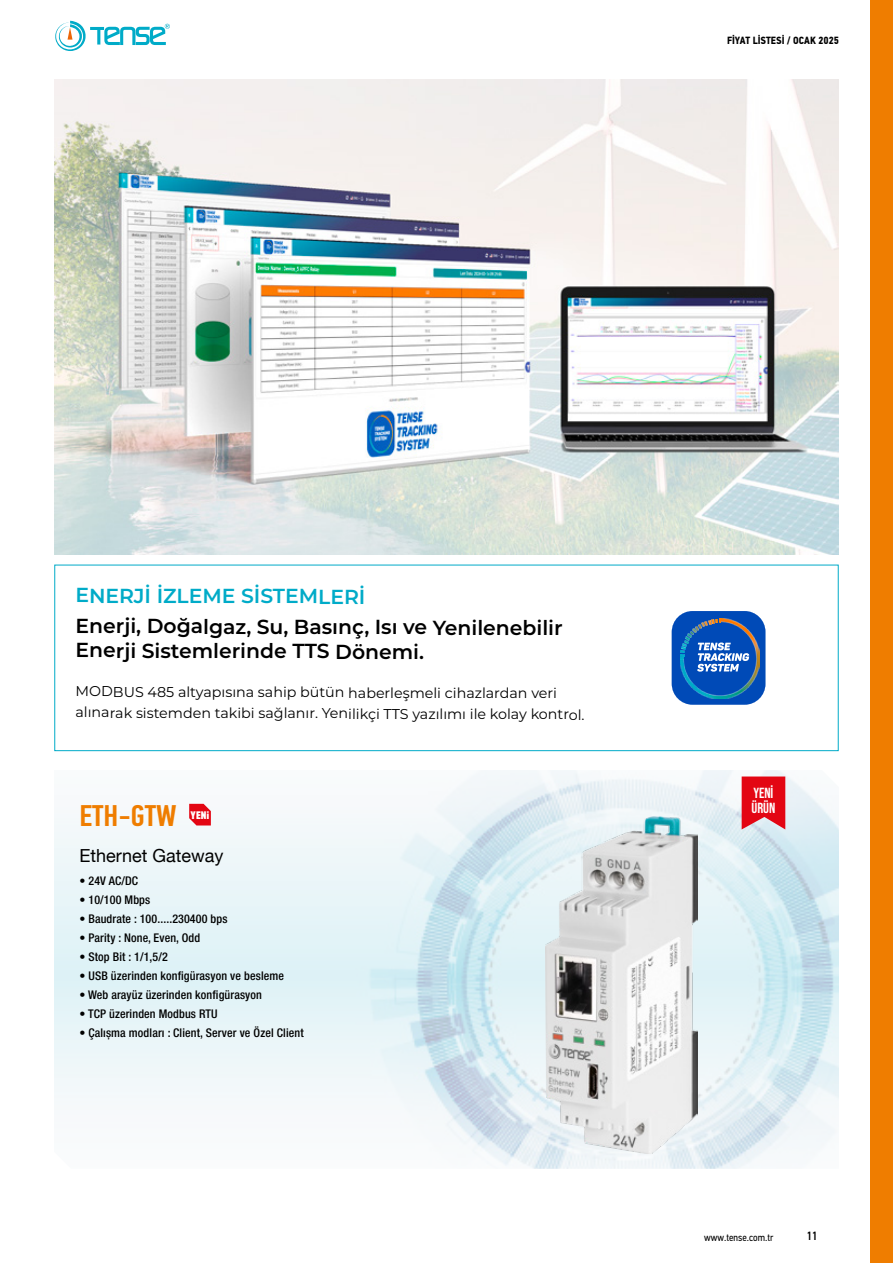
<style>
.page{position:relative;width:893px;height:1263px;background:#fff}
.page>*{position:absolute;margin:0;border:0;box-sizing:border-box;transform-origin:0 0}
.t1{font:500 30px "PFDIN Text Comp Pro";color:#ef7d00;scale:1.12 1}
.t2{font:600 20.4px/24px "Montserrat";letter-spacing:-.005em;color:#000}
.t3{font:600 20.4px "Montserrat";letter-spacing:-.005em;color:#00abc8}
.t4{font:18px "Helvetica Neue";color:#000}
.t5{font:700 14.7px/14.7px "Bebas Neue Pro";color:#fff}
.t6{font:14.25px/21px "Montserrat";letter-spacing:-.005em;color:#000}
.t7{font:500 condensed 12px "Helvetica Neue LT Pro";letter-spacing:.01em;color:#000}
.t8{font:500 12px "PFDIN Text Cond Pro";color:#000}
.t9{font:900 11.1px "PFDIN Text Comp Pro";color:#fff}
.t10{font:700 10.5px "PFDIN Text Cond Pro";color:#000}
.t11{font:10.5px "PFDIN Text Cond Pro";color:#000}
</style>
<div class="page">
<svg style="left:55px;top:21px;width:115px;height:30px"></svg>
<div style="left:870px;top:0;width:23px;height:1263px;background:#ef7d00"></div>
<div style="left:54px;top:565px;width:785px;height:186px;border:1px solid #00abc8"></div>
<img style="left:54px;top:770px;width:785px;height:399px">
<svg style="left:189px;top:804px;width:22px;height:21px"></svg>
<img style="left:545px;top:817px;width:152px;height:337px">
<svg style="left:742px;top:776px;width:43px;height:53px;background:#e2212e"></svg>
<img style="left:54px;top:80px;width:785px;height:474px">
<svg style="left:672px;top:611px;width:93px;height:94px;background:#2866b9"></svg>
<p class="t10" style="left:727px;top:34px;width:113px">FİYAT LİSTESİ / OCAK 2025</p>
<h2 class="t3" style="left:75px;top:581px;width:291px">ENERJİ İZLEME SİSTEMLERİ</h2>
<h2 class="t2" style="left:75px;top:614px;width:489px">Enerji, Doğalgaz, Su, Basınç, Isı ve Yenilenebilir<br>Enerji Sistemlerinde TTS Dönemi.</h2>
<p class="t6" style="left:76px;top:681px;width:511px">MODBUS 485 altyapısına sahip bütün haberleşmeli cihazlardan veri alınarak sistemden takibi sağlanır. Yenilikçi TTS yazılımı ile kolay kontrol.</p>
<h1 class="t1" style="left:79px;top:798px;width:88px">ETH-GTW</h1>
<p class="t9" style="left:191px;top:808px;width:20px">YENi</p>
<h3 class="t4" style="left:79px;top:842px;width:145px">Ethernet Gateway</h3>
<p class="t7" style="left:79px;top:874px;width:60px">• 24V AC/DC</p>
<p class="t7" style="left:79px;top:893px;width:72px">• 10/100 Mbps</p>
<p class="t7" style="left:79px;top:912px;width:150px">• Baudrate : 100.....230400 bps</p>
<p class="t7" style="left:79px;top:931px;width:122px">• Parity : None, Even, Odd</p>
<p class="t7" style="left:79px;top:950px;width:90px">• Stop Bit : 1/1,5/2</p>
<p class="t7" style="left:79px;top:969px;width:206px">• USB üzerinden konfigürasyon ve besleme</p>
<p class="t7" style="left:79px;top:988px;width:184px">• Web arayüz üzerinden konfigürasyon</p>
<p class="t7" style="left:79px;top:1007px;width:140px">• TCP üzerinden Modbus RTU</p>
<p class="t7" style="left:79px;top:1026px;width:226px">• Çalışma modları : Client, Server ve Özel Client</p>
<p class="t5" style="left:751px;top:785px;width:25px">YENİ<br>ÜRÜN</p>
<p class="t11" style="left:704px;top:1231px;width:71px">www.tense.com.tr</p>
<p class="t8" style="left:806px;top:1229px;width:13px">11</p>
</div>
